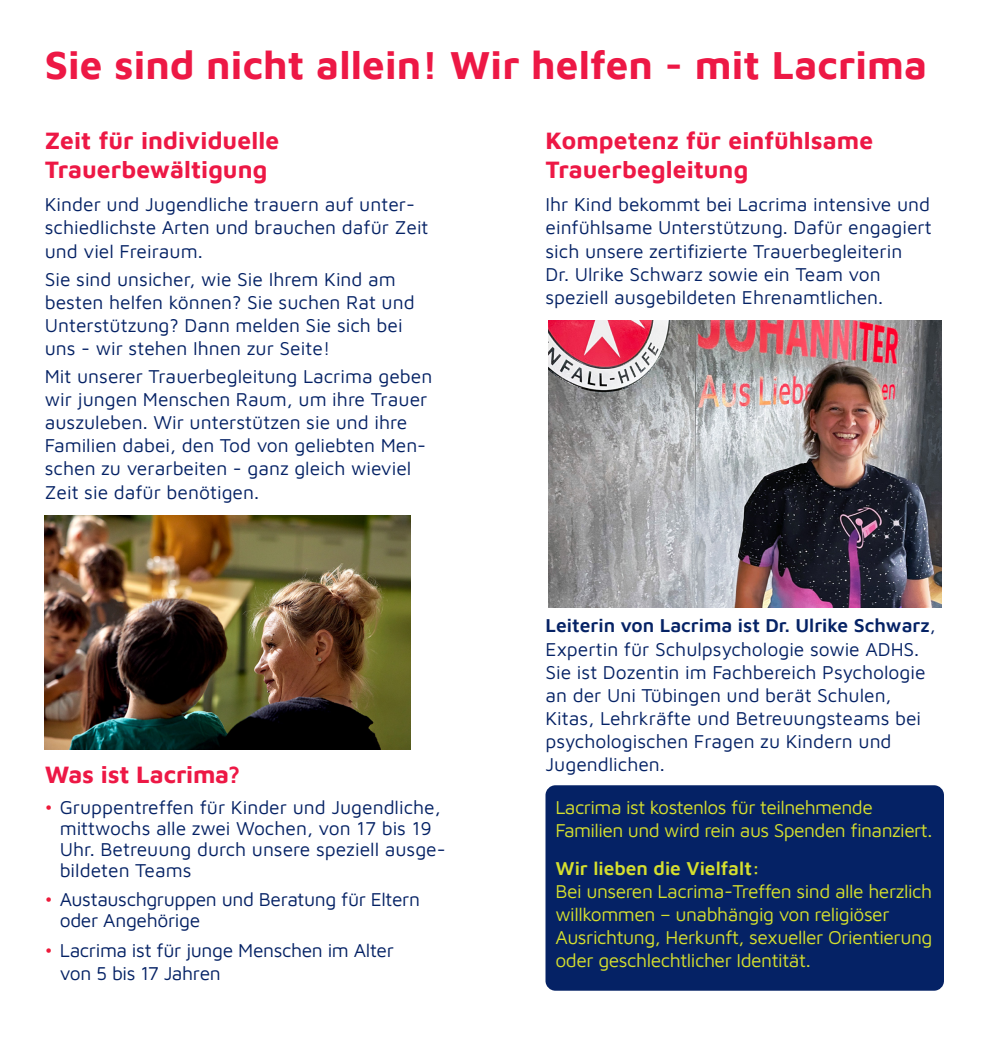
<style>
.page{position:relative;width:993px;height:1052px;background:#fff}
.page>*{position:absolute;margin:0;border:0;box-sizing:border-box;transform-origin:0 0}
.t1{font:700 40.25px "Maven Pro";letter-spacing:.005em;color:#ed1845}
.t2{font:700 24.5px/29.4px "Maven Pro";color:#ed1845}
.t3{font:19.25px/23.1px "Maven Pro";color:#052265}
.t4{font:19.25px/23.1px "Maven Pro";letter-spacing:-.025em;color:#d5df2e}
.t5{font:19.25px/21px "Maven Pro";letter-spacing:-.02em;color:#052265}
.s1{color:#ed1a3a}
.s2{font-weight:600}
</style>
<div class="page">
<div style="left:545px;top:785px;width:398px;height:205px;background:#052265;border-radius:10px"></div>
<img style="left:45px;top:515px;width:365px;height:234px">
<img style="left:548px;top:320px;width:392px;height:287px">
<p class="t1" style="left:45px;top:36px;width:883px">Sie sind nicht allein! Wir helfen - mit Lacrima</p>
<p class="t2" style="left:45px;top:124px;width:236px">Zeit für individuelle<br>Trauerbewältigung</p>
<p class="t3" style="left:45px;top:192px;width:385px">Kinder und Jugendliche trauern auf unter&shy;schiedlichste Arten und brauchen dafür Zeit und viel Freiraum.</p>
<p class="t3" style="left:45px;top:266px;width:371px">Sie sind unsicher, wie Sie Ihrem Kind am besten helfen können? Sie suchen Rat und Unterstützung? Dann melden Sie sich bei uns - wir stehen Ihnen zur Seite!</p>
<p class="t3" style="left:45px;top:364px;width:389px">Mit unserer Trauerbegleitung Lacrima geben wir jungen Menschen Raum, um ihre Trauer auszuleben. Wir unterstützen sie und ihre Familien dabei, den Tod von geliebten Men&shy;schen zu verarbeiten - ganz gleich wieviel Zeit sie dafür benötigen.</p>
<p class="t2" style="left:45px;top:758px;width:197px">Was ist Lacrima?</p>
<p class="t3" style="left:60px;top:796px;width:387px;line-height:21px;text-indent:-15px"><span class="s1">•</span> Gruppentreffen für Kinder und Jugendliche, mittwochs alle zwei Wochen, von 17 bis 19<br>Uhr. Betreuung durch unsere speziell ausge&shy;bildeten Teams</p>
<p class="t5" style="left:60px;top:887px;width:362px;text-indent:-15px"><span class="s1">•</span> Austauschgruppen und Beratung für Eltern oder Angehörige</p>
<p class="t5" style="left:60px;top:938px;width:336px;line-height:23.1px;text-indent:-15px"><span class="s1">•</span> Lacrima ist für junge Menschen im Alter von 5 bis 17 Jahren</p>
<p class="t2" style="left:545px;top:124px;width:329px">Kompetenz für einfühlsame<br>Trauerbegleitung</p>
<p class="t3" style="left:545px;top:192px;width:387px">Ihr Kind bekommt bei Lacrima intensive und einfühlsame Unterstützung. Dafür engagiert sich unsere zertifizierte Trauerbegleiterin<br>Dr. Ulrike Schwarz sowie ein Team von speziell ausgebildeten Ehrenamtlichen.</p>
<p class="t3" style="left:545px;top:613px;width:392px"><span class="s2">Leiterin von Lacrima ist Dr. Ulrike Schwarz</span>, Expertin für Schulpsychologie sowie ADHS.<br>Sie ist Dozentin im Fachbereich Psychologie an der Uni Tübingen und berät Schulen, Kitas, Lehrkräfte und Betreuungsteams bei psychologischen Fragen zu Kindern und Jugendlichen.</p>
<p class="t4" style="left:555px;top:794px;width:378px">Lacrima ist kostenlos für teilnehmende<br>Familien und wird rein aus Spenden finanziert.</p>
<p class="t4" style="left:555px;top:855px;width:378px"><span class="s2">Wir lieben die Vielfalt:<br></span>Bei unseren Lacrima-Treffen sind alle herzlich willkommen – unabhängig von religiöser Ausrichtung, Herkunft, sexueller Orientierung oder geschlechtlicher Identität.</p>
</div>
